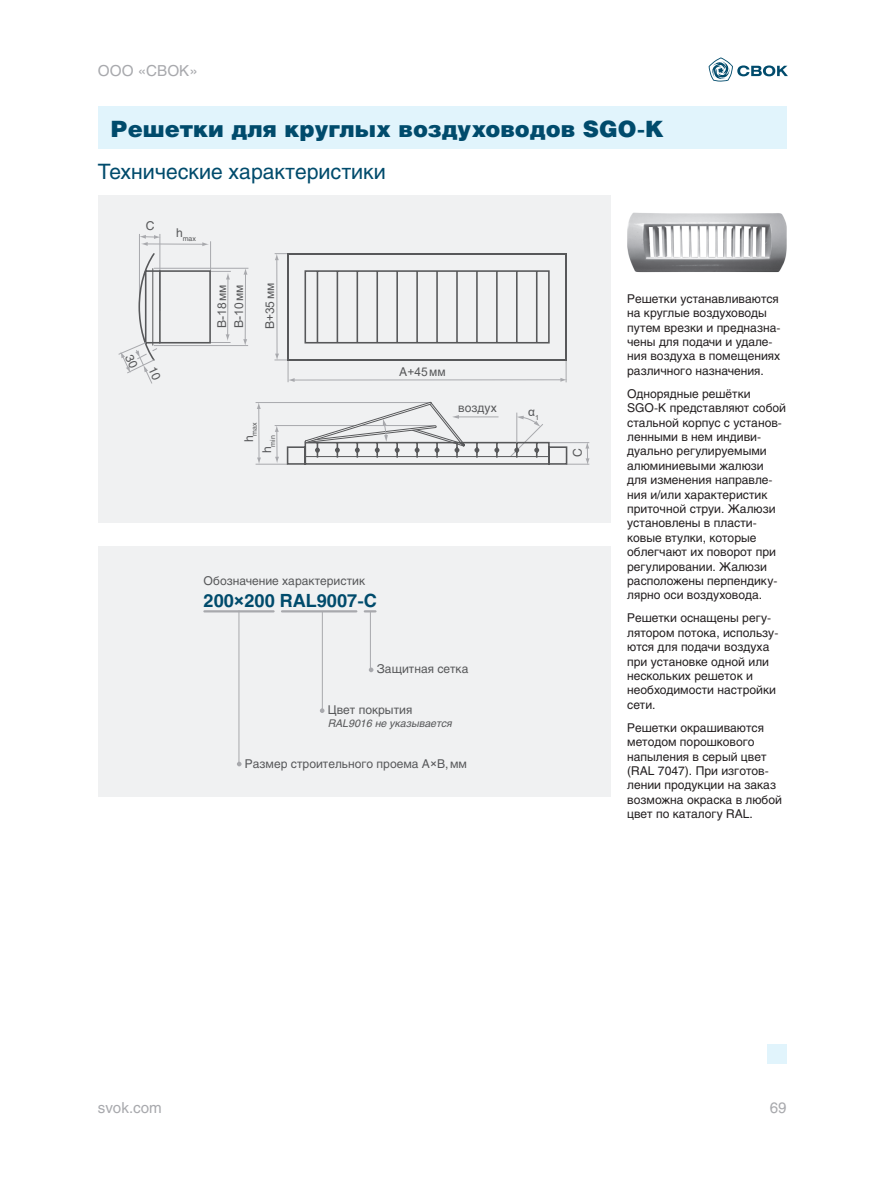
<style>
.page{position:relative;width:893px;height:1191px;background:#fff}
.page>*{position:absolute;margin:0;border:0;box-sizing:border-box;transform-origin:0 0}
.t1{font:22.5px "Helios Black C";color:#004b6c}
.t2{font:21px "Helios C";color:#004b6c}
.t3{font:700 18px "Helios C";color:#004b6c}
.t4{font:15px "Helios C";color:#a8a9ad}
.t5{font:12px/14.4px "Helios C";color:#231f20}
.t6{font:12px "Helios C";color:#57585a}
.t7{font:12px "Arial";color:#57585a}
.t8{font:italic 10.5px "Helios C";color:#57585a}
.t9{font:6.9px "Helios C";color:#57585a}
.s1{font-family:"Helios C"}
.s2{font-family:"Arial"}
</style>
<div class="page">
<div style="left:768px;top:1044px;width:19px;height:20px;background:#e1f4fc"></div>
<svg style="left:708px;top:57px;width:80px;height:25px"></svg>
<div style="left:98px;top:196px;width:512px;height:327px;background:#f0f1f2"></div>
<div style="left:98px;top:106px;width:689px;height:43px;background:#e1f4fc"></div>
<svg style="left:568px;top:443px;width:21px;height:22px"></svg>
<hr style="left:549px;top:442px;width:40px;height:1px;background:#a8a9ad">
<hr style="left:146px;top:243px;width:58px;height:2px;background:#a8a9ad">
<svg style="left:202px;top:242px;width:7px;height:4px"></svg>
<svg style="left:140px;top:235px;width:21px;height:11px"></svg>
<hr style="left:210px;top:241px;width:1px;height:30px;background:#a8a9ad">
<hr style="left:139px;top:234px;width:1px;height:77px;background:#a8a9ad">
<hr style="left:159px;top:234px;width:1px;height:77px;background:#a8a9ad">
<svg style="left:161px;top:253px;width:407px;height:212px"></svg>
<hr style="left:305px;top:456px;width:244px;height:1px;background:#57585a">
<hr style="left:516px;top:412px;width:1px;height:30px;background:#a8a9ad">
<svg style="left:517px;top:416px;width:23px;height:10px"></svg>
<hr style="left:458px;top:416px;width:40px;height:1px;background:#a8a9ad">
<svg style="left:304px;top:398px;width:161px;height:49px"></svg>
<div style="left:98px;top:546px;width:512px;height:250px;background:#f0f1f2"></div>
<svg style="left:237px;top:761px;width:5px;height:5px"></svg>
<svg style="left:369px;top:667px;width:4px;height:5px"></svg>
<hr style="left:204px;top:610px;width:70px;height:2px;background:#a8a9ad">
<hr style="left:282px;top:610px;width:74px;height:2px;background:#a8a9ad">
<svg style="left:365px;top:610px;width:10px;height:2px"></svg>
<hr style="left:370px;top:611px;width:1px;height:59px;background:#a8a9ad">
<hr style="left:322px;top:611px;width:1px;height:100px;background:#a8a9ad">
<hr style="left:239px;top:610px;width:1px;height:154px;background:#a8a9ad">
<svg style="left:320px;top:708px;width:4px;height:5px"></svg>
<img style="left:627px;top:213px;width:160px;height:59px">
<svg style="left:118px;top:252px;width:43px;height:132px"></svg>
<p class="t4" style="left:98px;top:62px;width:102px">ООО «СВОК»</p>
<h1 class="t1" style="left:111px;top:115px;width:555px">Решетки для круглых воздуховодов SGO-K</h1>
<h2 class="t2" style="left:98px;top:159px;width:290px">Технические характеристики</h2>
<p class="t6" style="left:146px;top:218px;width:10px">C</p>
<p class="t9" style="left:176px;top:235px;width:21px"><sup>h</sup>max</p>
<p class="t7" style="left:214px;top:328px;width:45px;rotate:-90deg"><span class="s1">B</span>-18 мм</p>
<p class="t7" style="left:231px;top:328px;width:45px;rotate:-90deg"><span class="s1">B</span>-10 мм</p>
<p class="t7" style="left:262px;top:329px;width:48px;rotate:-90deg"><span class="s1">B</span>+35 мм</p>
<p class="t9" style="left:250px;top:442px;width:21px;rotate:-90deg"><sup>h</sup>max</p>
<p class="t9" style="left:269px;top:453px;width:19px;rotate:-90deg"><sup>h</sup>min</p>
<p class="t7" style="left:399px;top:363px;width:48px"><span class="s1">A</span>+45 мм</p>
<p class="t6" style="left:458px;top:400px;width:40px">воздух</p>
<p class="t7" style="left:528px;top:404px;width:12px">α<sub>1</sub></p>
<p class="t6" style="left:570px;top:457px;width:10px;rotate:-90deg">C</p>
<p class="t6" style="left:204px;top:573px;width:163px">Обозначение характеристик</p>
<h3 class="t3" style="left:204px;top:590px;width:175px">200<span class="s2">×</span>200 RAL9007-С</h3>
<p class="t6" style="left:377px;top:661px;width:93px">Защитная сетка</p>
<p class="t6" style="left:328px;top:702px;width:86px">Цвет покрытия</p>
<p class="t8" style="left:328px;top:717px;width:126px">RAL9016 не указывается</p>
<p class="t6" style="left:245px;top:756px;width:224px">Размер строительного проема A<span class="s2">×</span>B, мм</p>
<p class="t5" style="left:627px;top:291px;width:155px">Решетки устанавливаются на круглые воздуховоды путем врезки и предназна&shy;чены для подачи и удале&shy;ния воздуха в помещениях различного назначения.</p>
<p class="t5" style="left:627px;top:386px;width:160px">Однорядные решётки<br>SGO-K представляют собой стальной корпус с установ&shy;ленными в нем индиви&shy;дуально регулируемыми алюминиевыми жалюзи для изменения направле&shy;ния и/или характеристик приточной струи. Жалюзи установлены в пласти&shy;ковые втулки, которые облегчают их поворот при регулировании. Жалюзи расположены перпендику&shy;лярно оси воздуховода.</p>
<p class="t5" style="left:627px;top:611px;width:153px">Решетки оснащены регу&shy;лятором потока, использу&shy;ются для подачи воздуха при установке одной или нескольких решеток и необходимости настройки сети.</p>
<p class="t5" style="left:627px;top:720px;width:156px">Решетки окрашиваются методом порошкового напыления в серый цвет (RAL 7047). При изготов&shy;лении продукции на заказ возможна окраска в любой цвет по каталогу RAL.</p>
<p class="t4" style="left:98px;top:1099px;width:66px">svok.com</p>
<p class="t4" style="left:770px;top:1099px;width:18px">69</p>
</div>
